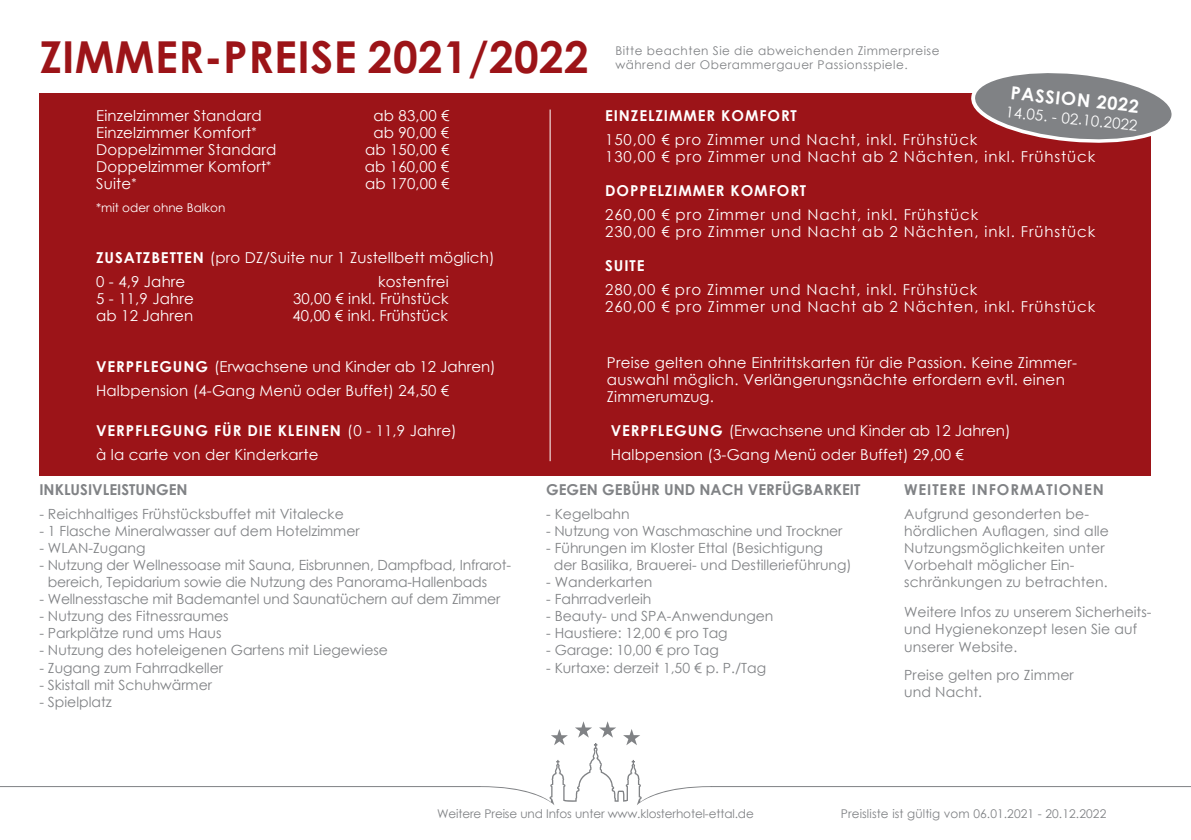
<style>
.page{position:relative;width:1191px;height:840px;background:#fff}
.page>*{position:absolute;margin:0;border:0;box-sizing:border-box;transform-origin:0 0}
.t1{font:700 44px "Century Gothic";letter-spacing:.01em;color:#9c1418}
.t2{font:700 18px "Century Gothic";color:#fff}
.t3{font:15px/24px "Century Gothic";letter-spacing:.01em;color:#fff}
.t4{font:15px/17px "Century Gothic";letter-spacing:.06em;color:#fff}
.t5{font:700 15px "Century Gothic";color:#808285}
.t6{font:700 15px "Century Gothic";letter-spacing:.06em;color:#fff}
.t7{font:700 15px "Century Gothic";letter-spacing:.06em;color:#808285}
.t8{font:14px/17px "Century Gothic";color:#808285}
.t9{font:12px/14px "Century Gothic";letter-spacing:.04em;color:#808285}
.t10{font:12px "Century Gothic";letter-spacing:-.01em;color:#808285}
.t11{font:12px "Century Gothic";letter-spacing:.01em;color:#808285}
.t12{font:12px "Century Gothic";color:#fff}
.s1{font-size:12px}
.s2{font-weight:700}
</style>
<div class="page">
<div style="left:40px;top:93px;width:1111px;height:382px;background:#9c1418"></div>
<hr style="left:711px;top:785px;width:480px;height:1px;background:#808285">
<hr style="left:0;top:785px;width:480px;height:1px;background:#808285">
<hr style="left:549px;top:109px;width:1px;height:352px;background:#fff">
<svg style="left:479px;top:721px;width:232px;height:83px"></svg>
<svg style="left:971px;top:73px;width:201px;height:70px"></svg>
<h1 class="t1" style="left:40px;top:23px;width:551px">ZIMMER-PREISE 2021/2022</h1>
<p class="t3" style="left:96px;top:103px;width:167px">Einzelzimmer Standard</p>
<p class="t3" style="left:373px;top:103px;width:77px">ab 83,00 €</p>
<p class="t3" style="left:96px;top:120px;width:162px">Einzelzimmer Komfort<span class="s1">*</span></p>
<p class="t3" style="left:373px;top:120px;width:77px">ab 90,00 €</p>
<p class="t3" style="left:96px;top:137px;width:182px">Doppelzimmer Standard</p>
<p class="t3" style="left:365px;top:137px;width:86px">ab 150,00 €</p>
<p class="t3" style="left:96px;top:154px;width:177px">Doppelzimmer Komfort<span class="s1">*</span></p>
<p class="t3" style="left:365px;top:154px;width:86px">ab 160,00 €</p>
<p class="t3" style="left:96px;top:171px;width:42px">Suite<span class="s1">*</span></p>
<p class="t3" style="left:365px;top:171px;width:86px">ab 170,00 €</p>
<p class="t12" style="left:96px;top:199px;width:131px">*mit oder ohne Balkon</p>
<p class="t3" style="left:96px;top:245px;width:400px"><span class="s2">ZUSATZBETTEN</span> (pro DZ/Suite nur 1 Zustellbett möglich)<br>0 - 4,9 Jahre</p>
<p class="t3" style="left:378px;top:269px;width:72px">kostenfrei</p>
<p class="t3" style="left:96px;top:286px;width:99px">5 - 11,9 Jahre</p>
<p class="t3" style="left:293px;top:286px;width:157px">30,00 € inkl. Frühstück</p>
<p class="t3" style="left:96px;top:303px;width:99px">ab 12 Jahren</p>
<p class="t3" style="left:292px;top:303px;width:157px">40,00 € inkl. Frühstück</p>
<p class="t3" style="left:96px;top:354px;width:401px"><span class="s2">VERPFLEGUNG</span> (Erwachsene und Kinder ab 12 Jahren)<br>Halbpension (4-Gang Menü oder Buffet) 24,50 €</p>
<p class="t3" style="left:96px;top:418px;width:362px"><span class="s2">VERPFLEGUNG FÜR DIE KLEINEN</span> (0 - 11,9 Jahre) à la carte von der Kinderkarte</p>
<p class="t9" style="left:615px;top:43px;width:326px">Bitte beachten Sie die abweichenden Zimmerpreise während der Oberammergauer Passionsspiele.</p>
<p class="t2" style="left:1012px;top:79px;width:130px;rotate:6deg">PASSION 2022</p>
<p class="t3" style="left:1007px;top:99px;width:134px;rotate:6deg">14.05. - 02.10.2022</p>
<p class="t6" style="left:605px;top:104px;width:193px">EINZELZIMMER KOMFORT</p>
<p class="t4" style="left:605px;top:131px;width:492px">150,00 € pro Zimmer und Nacht, inkl. Frühstück<br>130,00 € pro Zimmer und Nacht ab 2 Nächten, inkl. Frühstück</p>
<p class="t6" style="left:605px;top:179px;width:203px">DOPPELZIMMER KOMFORT</p>
<p class="t4" style="left:605px;top:206px;width:492px">260,00 € pro Zimmer und Nacht, inkl. Frühstück<br>230,00 € pro Zimmer und Nacht ab 2 Nächten, inkl. Frühstück</p>
<p class="t6" style="left:605px;top:254px;width:41px">SUITE</p>
<p class="t4" style="left:605px;top:281px;width:492px">280,00 € pro Zimmer und Nacht, inkl. Frühstück<br>260,00 € pro Zimmer und Nacht ab 2 Nächten, inkl. Frühstück</p>
<p class="t3" style="left:607px;top:354px;width:472px;line-height:17px">Preise gelten ohne Eintrittskarten für die Passion. Keine Zimmer&shy;auswahl möglich. Verlängerungsnächte erfordern evtl. einen<br>Zimmerumzug.</p>
<p class="t3" style="left:611px;top:418px;width:401px"><span class="s2">VERPFLEGUNG</span> (Erwachsene und Kinder ab 12 Jahren)<br>Halbpension (3-Gang Menü oder Buffet) 29,00 €</p>
<p class="t5" style="left:39px;top:478px;width:150px">INKLUSIVLEISTUNGEN</p>
<p class="t8" style="left:39px;top:505px;width:306px">- Reichhaltiges Frühstücksbuffet mit Vitalecke</p>
<p class="t8" style="left:39px;top:522px;width:322px">- 1 Flasche Mineralwasser auf dem Hotelzimmer</p>
<p class="t8" style="left:39px;top:539px;width:107px">- WLAN-Zugang</p>
<p class="t8" style="left:48px;top:556px;width:465px;text-indent:-8px">- Nutzung der Wellnessoase mit Sauna, Eisbrunnen, Dampfbad, Infrarot&shy;bereich, Tepidarium sowie die Nutzung des Panorama-Hallenbads</p>
<p class="t8" style="left:39px;top:590px;width:462px">- Wellnesstasche mit Bademantel und Saunatüchern auf dem Zimmer</p>
<p class="t8" style="left:39px;top:607px;width:191px">- Nutzung des Fitnessraumes</p>
<p class="t8" style="left:39px;top:624px;width:183px">- Parkplätze rund ums Haus</p>
<p class="t8" style="left:39px;top:641px;width:350px">- Nutzung des hoteleigenen Gartens mit Liegewiese</p>
<p class="t8" style="left:39px;top:658px;width:185px">- Zugang zum Fahrradkeller</p>
<p class="t8" style="left:39px;top:675px;width:174px">- Skistall mit Schuhwärmer</p>
<p class="t8" style="left:39px;top:692px;width:74px">- Spielplatz</p>
<p class="t5" style="left:546px;top:478px;width:316px">GEGEN GEBÜHR UND NACH VERFÜGBARKEIT</p>
<p class="t8" style="left:546px;top:505px;width:85px">- Kegelbahn</p>
<p class="t8" style="left:546px;top:522px;width:298px">- Nutzung von Waschmaschine und Trockner</p>
<p class="t8" style="left:554px;top:539px;width:299px;text-indent:-8px">- Führungen im Kloster Ettal (Besichtigung<br>der Basilika, Brauerei- und Destillerieführung)</p>
<p class="t8" style="left:546px;top:573px;width:108px">- Wanderkarten</p>
<p class="t8" style="left:546px;top:590px;width:107px">- Fahrradverleih</p>
<p class="t8" style="left:546px;top:607px;width:229px">- Beauty- und SPA-Anwendungen</p>
<p class="t8" style="left:546px;top:624px;width:183px">- Haustiere: 12,00 € pro Tag</p>
<p class="t8" style="left:546px;top:641px;width:174px">- Garage: 10,00 € pro Tag</p>
<p class="t8" style="left:546px;top:658px;width:221px">- Kurtaxe: derzeit 1,50 € p. P./Tag</p>
<p class="t7" style="left:904px;top:478px;width:201px">WEITERE INFORMATIONEN</p>
<p class="t8" style="left:904px;top:505px;width:206px">Aufgrund gesonderten be&shy;hördlichen Auflagen, sind alle<br>Nutzungsmöglichkeiten unter<br>Vorbehalt möglicher Ein&shy;schränkungen zu betrachten.</p>
<p class="t8" style="left:904px;top:603px;width:249px">Weitere Infos zu unserem Sicherheits&shy;und Hygienekonzept lesen Sie auf unserer Website.</p>
<p class="t8" style="left:904px;top:666px;width:171px">Preise gelten pro Zimmer und Nacht.</p>
<p class="t10" style="left:437px;top:804px;width:318px">Weitere Preise und Infos unter www.klosterhotel-ettal.de</p>
<p class="t11" style="left:840px;top:804px;width:267px">Preisliste ist gültig vom 06.01.2021 - 20.12.2022</p>
</div>
